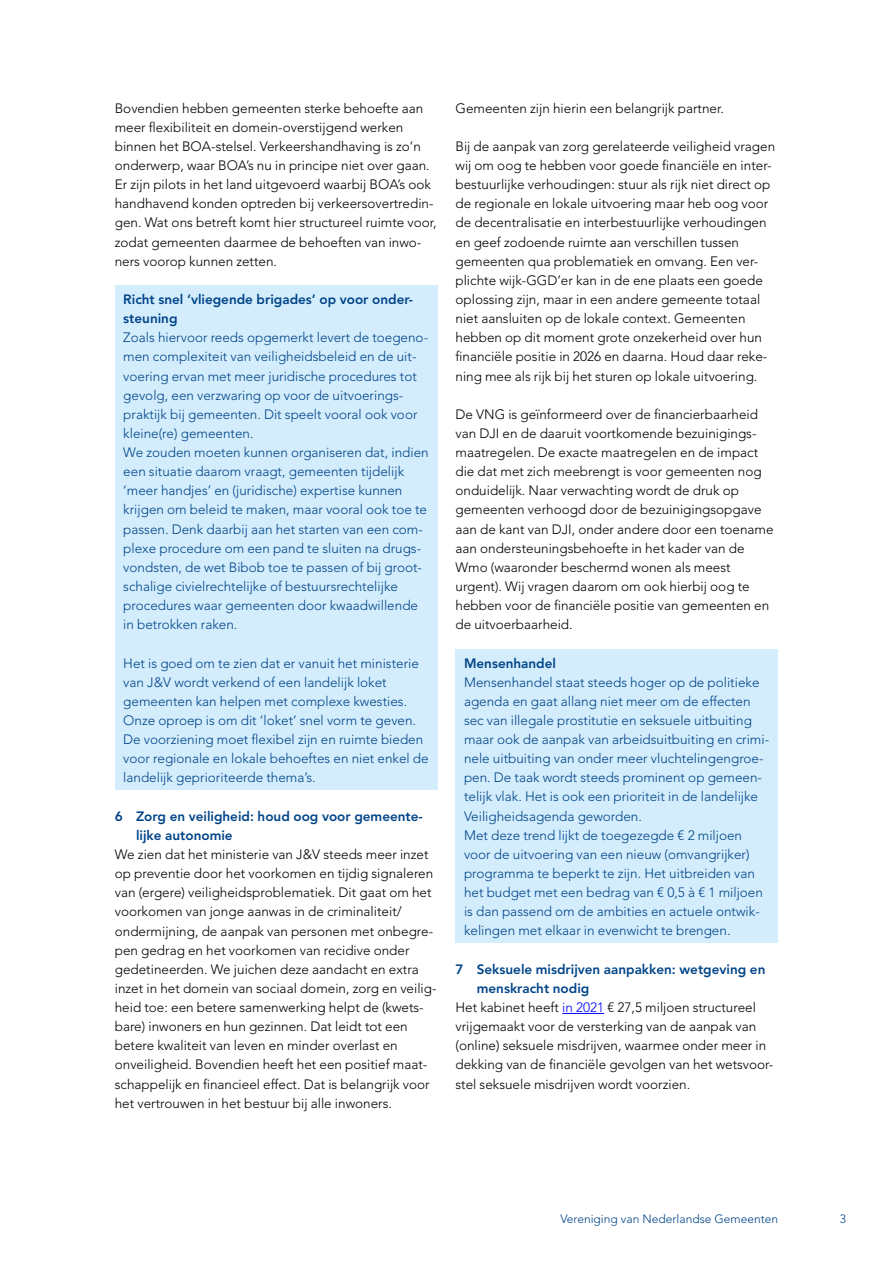
<style>
.page{position:relative;width:893px;height:1263px;background:#fff}
.page>*{position:absolute;margin:0;border:0;box-sizing:border-box;transform-origin:0 0}
.VNG_-_Broodtekst{font:300 13.5px/19.2px "Avenir LT Std";color:#000}
.VNG_-_Aceer_platte{font:300 13.5px/19.2px "Avenir LT Std";color:#048}
.H2_VNG_-_Tussen_2{font:800 13.5px/19.2px "Avenir LT Std";color:#048}
.VNG_-_Aceer_platte-2{font:800 13.5px/19.2px "Avenir LT Std";color:#048}
.t1{font:12px "Avenir LT Std Light 2";color:#048}
.t2{font:300 12px "Avenir LT Std";color:#048}
.s1{color:#00f}
</style>
<div class="page">
<div style="left:115px;top:285px;width:322px;height:46px;background:#d4edfc"></div>
<div style="left:115px;top:324px;width:322px;height:121px;background:#d4edfc"></div>
<div style="left:115px;top:438px;width:322px;height:199px;background:#d4edfc"></div>
<div style="left:115px;top:630px;width:322px;height:26px;background:#d4edfc"></div>
<div style="left:115px;top:649px;width:322px;height:141px;background:#d4edfc"></div>
<div style="left:455px;top:649px;width:323px;height:26px;background:#d4edfc"></div>
<div style="left:455px;top:668px;width:323px;height:160px;background:#d4edfc"></div>
<div style="left:455px;top:821px;width:323px;height:122px;background:#d4edfc"></div>
<hr style="left:562px;top:1013px;width:42px;height:1px;background:#00f">
<p class="VNG_-_Broodtekst" style="left:115px;top:98px;width:323px">Bovendien hebben gemeenten sterke behoefte aan meer flexibiliteit en domein-overstijgend werken binnen het BOA-stelsel. Verkeershandhaving is zo’n onderwerp, waar BOA’s nu in principe niet over gaan.<br>Er zijn pilots in het land uitgevoerd waarbij BOA’s ook handhavend konden optreden bij verkeersovertredin&shy;gen. Wat ons betreft komt hier structureel ruimte voor, zodat gemeenten daarmee de behoeften van inwo&shy;ners voorop kunnen zetten.</p>
<p class="VNG_-_Aceer_platte-2" style="left:123px;top:290px;width:291px">Richt snel ‘vliegende brigades’ op voor onder&shy;steuning</p>
<p class="VNG_-_Aceer_platte" style="left:123px;top:328px;width:306px">Zoals hiervoor reeds opgemerkt levert de toegeno&shy;men complexiteit van veiligheidsbeleid en de uit&shy;voering ervan met meer juridische procedures tot gevolg, een verzwaring op voor de uitvoerings&shy;praktijk bij gemeenten. Dit speelt vooral ook voor kleine(re) gemeenten.</p>
<p class="VNG_-_Aceer_platte" style="left:123px;top:443px;width:307px">We zouden moeten kunnen organiseren dat, indien een situatie daarom vraagt, gemeenten tijdelijk ‘meer handjes’ en (juridische) expertise kunnen krijgen om beleid te maken, maar vooral ook toe te passen. Denk daarbij aan het starten van een com&shy;plexe procedure om een pand te sluiten na drugs&shy;vondsten, de wet Bibob toe te passen of bij groot&shy;schalige civielrechtelijke of bestuursrechtelijke procedures waar gemeenten door kwaadwillende in betrokken raken.</p>
<p class="VNG_-_Aceer_platte" style="left:123px;top:653px;width:307px">Het is goed om te zien dat er vanuit het ministerie van J&amp;V wordt verkend of een landelijk loket gemeenten kan helpen met complexe kwesties.<br>Onze oproep is om dit ‘loket’ snel vorm te geven.<br>De voorziening moet flexibel zijn en ruimte bieden voor regionale en lokale behoeftes en niet enkel de landelijk geprioriteerde thema’s.</p>
<h2 class="H2_VNG_-_Tussen_2" style="left:136px;top:806px;width:288px;text-indent:-21px">6 Zorg en veiligheid: houd oog voor gemeente&shy;lijke autonomie</h2>
<p class="VNG_-_Broodtekst" style="left:115px;top:845px;width:323px">We zien dat het ministerie van J&amp;V steeds meer inzet op preventie door het voorkomen en tijdig signaleren van (ergere) veiligheidsproblematiek. Dit gaat om het voorkomen van jonge aanwas in de criminaliteit/ ondermijning, de aanpak van personen met onbegre&shy;pen gedrag en het voorkomen van recidive onder gedetineerden. We juichen deze aandacht en extra inzet in het domein van sociaal domein, zorg en veilig&shy;heid toe: een betere samenwerking helpt de (kwets&shy;bare) inwoners en hun gezinnen. Dat leidt tot een betere kwaliteit van leven en minder overlast en onveiligheid. Bovendien heeft het een positief maat&shy;schappelijk en financieel effect. Dat is belangrijk voor het vertrouwen in het bestuur bij alle inwoners.</p>
<p class="VNG_-_Broodtekst" style="left:455px;top:98px;width:270px">Gemeenten zijn hierin een belangrijk partner.</p>
<p class="VNG_-_Broodtekst" style="left:455px;top:137px;width:321px">Bij de aanpak van zorg gerelateerde veiligheid vragen wij om oog te hebben voor goede financiële en inter&shy;bestuurlijke verhoudingen: stuur als rijk niet direct op de regionale en lokale uitvoering maar heb oog voor de decentralisatie en interbestuurlijke verhoudingen en geef zodoende ruimte aan verschillen tussen gemeenten qua problematiek en omvang. Een ver&shy;plichte wijk-GGD’er kan in de ene plaats een goede oplossing zijn, maar in een andere gemeente totaal niet aansluiten op de lokale context. Gemeenten hebben op dit moment grote onzekerheid over hun financiële positie in 2026 en daarna. Houd daar reke&shy;ning mee als rijk bij het sturen op lokale uitvoering.</p>
<p class="VNG_-_Broodtekst" style="left:455px;top:405px;width:320px">De VNG is geïnformeerd over de financierbaarheid van DJI en de daaruit voortkomende bezuinigings&shy;maatregelen. De exacte maatregelen en de impact die dat met zich meebrengt is voor gemeenten nog onduidelijk. Naar verwachting wordt de druk op gemeenten verhoogd door de bezuinigingsopgave aan de kant van DJI, onder andere door een toename aan ondersteuningsbehoefte in het kader van de Wmo (waaronder beschermd wonen als meest urgent). Wij vragen daarom om ook hierbij oog te hebben voor de financiële positie van gemeenten en de uitvoerbaarheid.</p>
<p class="VNG_-_Aceer_platte-2" style="left:464px;top:653px;width:94px">Mensenhandel</p>
<p class="VNG_-_Aceer_platte" style="left:464px;top:672px;width:307px">Mensenhandel staat steeds hoger op de politieke agenda en gaat allang niet meer om de effecten sec van illegale prostitutie en seksuele uitbuiting maar ook de aanpak van arbeidsuitbuiting en crimi&shy;nele uitbuiting van onder meer vluchtelingengroe&shy;pen. De taak wordt steeds prominent op gemeen&shy;telijk vlak. Het is ook een prioriteit in de landelijke Veiligheidsagenda geworden.</p>
<p class="VNG_-_Aceer_platte" style="left:464px;top:825px;width:300px">Met deze trend lijkt de toegezegde € 2 miljoen voor de uitvoering van een nieuw (omvangrijker) programma te beperkt te zijn. Het uitbreiden van het budget met een bedrag van € 0,5 à € 1 miljoen is dan passend om de ambities en actuele ontwik&shy;kelingen met elkaar in evenwicht te brengen.</p>
<h2 class="H2_VNG_-_Tussen_2" style="left:477px;top:959px;width:290px;text-indent:-21px">7 Seksuele misdrijven aanpakken: wetgeving en menskracht nodig</h2>
<p class="VNG_-_Broodtekst" style="left:455px;top:998px;width:319px">Het kabinet heeft <span class="s1">in 2021</span> € 27,5 miljoen structureel vrijgemaakt voor de versterking van de aanpak van (online) seksuele misdrijven, waarmee onder meer in dekking van de financiële gevolgen van het wetsvoor&shy;stel seksuele misdrijven wordt voorzien.</p>
<p class="t1" style="left:560px;top:1211px;width:219px">Vereniging van Nederlandse Gemeenten</p>
<p class="t2" style="left:840px;top:1211px;width:8px">3</p>
</div>
